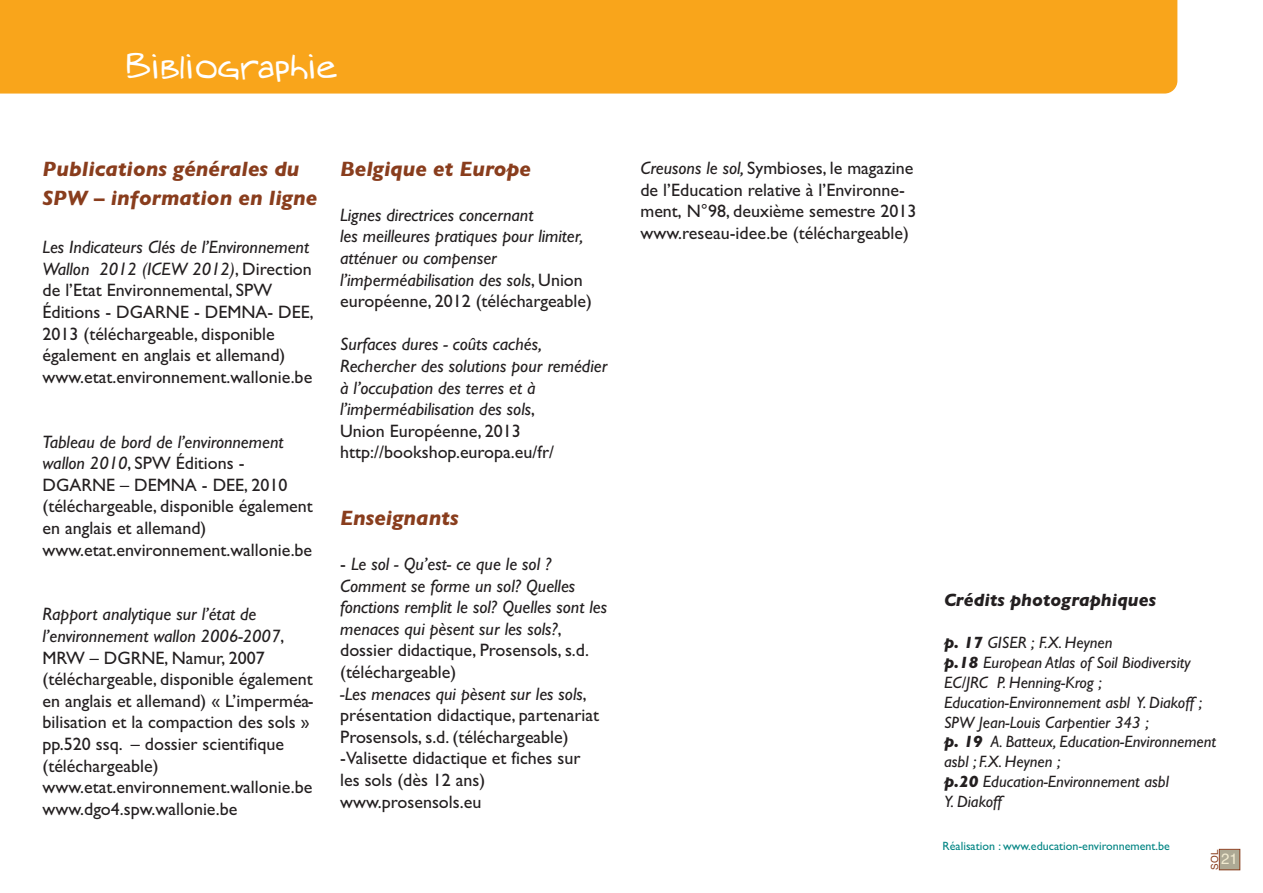
<style>
.page{position:relative;width:1263px;height:893px;background:#fff}
.page>*{position:absolute;margin:0;border:0;box-sizing:border-box;transform-origin:0 0}
.t1{font:33px "Augie";color:#fff}
.t2{font:italic 700 21px/29.2px "Gill Sans";color:#893d1d}
.t3{font:18px/21.6px "Gill Sans";color:#231f20}
.t4{font:italic 18px/21.6px "Gill Sans";color:#231f20}
.t5{font:italic 700 18px "Gill Sans";color:#231f20}
.t6{font:italic 16.5px/19.8px "Gill Sans";color:#231f20}
.t7{font:15px "Helvetica";color:#f1ebd0}
.t8{font:12px "Gill Sans";color:#008483}
.t9{font:9.9px "Helvetica";color:#893d1d}
.s1{font-style:italic}
.s2{font-style:normal}
.s3{font-weight:700}
</style>
<div class="page">
<div style="left:0;top:0;width:1177px;height:94px;background:#f9a51b"></div>
<div style="left:1220px;top:850px;width:19px;height:19px;background:#ada994"></div>
<div style="left:1219px;top:849px;width:21px;height:21px;border:1px solid #893d1d"></div>
<h1 class="t1" style="left:128px;top:47px;width:212px">Bibliographie</h1>
<p class="t2" style="left:43px;top:154px;width:276px">Publications générales du<br>SPW – information en ligne</p>
<p class="t3" style="left:43px;top:236px;width:273px"><span class="s1">Les Indicateurs Clés de l’Environnement Wallon 2012 (ICEW 2012)</span>, Direction de l’Etat Environnemental, SPW Éditions - DGARNE - DEMNA- DEE, 2013 (téléchargeable, disponible également en anglais et allemand) www.etat.environnement.wallonie.be</p>
<p class="t3" style="left:43px;top:431px;width:272px"><span class="s1">Tableau de bord de l’environnement wallon 2010</span>, SPW Éditions -<br>DGARNE – DEMNA - DEE, 2010 (téléchargeable, disponible également en anglais et allemand) www.etat.environnement.wallonie.be</p>
<p class="t3" style="left:43px;top:603px;width:273px"><span class="s1">Rapport analytique sur l’état de l’environnement wallon 2006-2007</span>, MRW – DGRNE, Namur, 2007 (téléchargeable, disponible également en anglais et allemand) « L’imperméa&shy;bilisation et la compaction des sols » pp.520 ssq. – dossier scientifique (téléchargeable) www.etat.environnement.wallonie.be www.dgo4.spw.wallonie.be</p>
<p class="t2" style="left:340px;top:154px;width:193px">Belgique et Europe</p>
<p class="t4" style="left:340px;top:204px;width:253px">Lignes directrices concernant<br>les meilleures pratiques pour limiter, atténuer ou compenser l’imperméabilisation des sols<span class="s2">, Union européenne, 2012 (téléchargeable)</span></p>
<p class="t4" style="left:340px;top:333px;width:269px">Surfaces dures - coûts cachés,<br>Rechercher des solutions pour remédier à l’occupation des terres et à l’imperméabilisation des sols<span class="s2">,<br>Union Européenne, 2013 http://bookshop.europa.eu/fr/</span></p>
<p class="t2" style="left:340px;top:503px;width:120px">Enseignants</p>
<p class="t3" style="left:340px;top:553px;width:268px">- <span class="s1">Le sol - Qu’est- ce que le sol ?<br>Comment se forme un sol? Quelles fonctions remplit le sol? Quelles sont les menaces qui pèsent sur les sols?</span>, dossier didactique, Prosensols, s.d. (téléchargeable)<br><span class="s1">-Les menaces qui pèsent sur les sols</span>, présentation didactique, partenariat<br>Prosensols, s.d. (téléchargeable) -Valisette didactique et fiches sur<br>les sols (dès 12 ans) www.prosensols.eu</p>
<p class="t3" style="left:640px;top:157px;width:278px"><span class="s1">Creusons le sol,</span> Symbioses, le magazine de l’Education relative à l’Environne&shy;ment, N°98, deuxième semestre 2013 www.reseau-idee.be (téléchargeable)</p>
<p class="t5" style="left:944px;top:589px;width:214px">Crédits photographiques</p>
<p class="t6" style="left:944px;top:633px;width:274px"><span class="s3">p. 17</span> GISER ; F.X. Heynen<br><span class="s3">p.18</span> European Atlas of Soil Biodiversity<br>EC/JRC P. Henning-Krog ;<br>Education-Environnement asbl Y. Diakoff ;<br>SPW Jean-Louis Carpentier 343 ;<br><span class="s3">p. 19</span> A. Batteux, Education-Environnement asbl ; F.X. Heynen ;<br><span class="s3">p.20</span> Education-Environnement asbl<br>Y. Diakoff</p>
<p class="t8" style="left:943px;top:838px;width:229px">Réalisation : www.education-environnement.be</p>
<p class="t9" style="left:1209px;top:869px;width:21px;rotate:-90deg">SOL</p>
<p class="t7" style="left:1221px;top:850px;width:18px">21</p>
</div>
